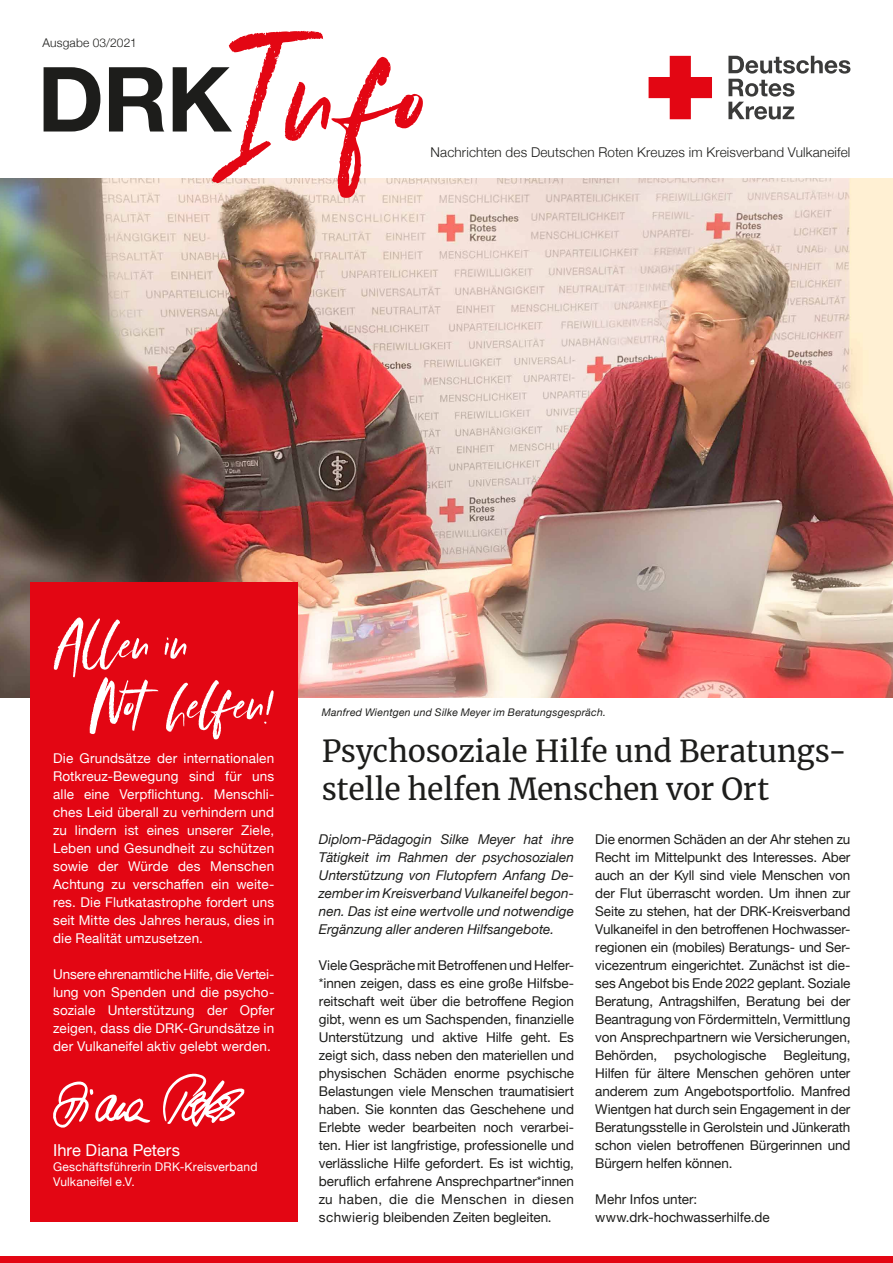
<style>
.page{position:relative;width:893px;height:1263px;background:#fff}
.page>*{position:absolute;margin:0;border:0;box-sizing:border-box;transform-origin:0 0}
.t1{font:191.7px "luster brush";color:#e30613}
.t2{font:700 90px "Helvetica Neue";color:#1d1d1b}
.t3{font:67.5px "luster brush";letter-spacing:-.075em;color:#fff}
.t4{font:67.5px "luster brush";letter-spacing:-.05em;color:#fff}
.t5{font:30px/37.5px "Merriweather";letter-spacing:-.005em;color:#1d1d1b}
.t6{font:16.5px "Helvetica Neue";color:#fff}
.t7{font:13.5px/18px "Helvetica Neue";letter-spacing:-.005em;color:#1d1d1b;text-align:justify}
.t8{font:13.5px/18px "Helvetica Neue";letter-spacing:.01em;color:#fff;text-align:justify}
.t9{font:italic 13.5px/18px "Helvetica Neue";color:#1d1d1b;text-align:justify}
.t10{font:300 13.5px "Helvetica Neue";letter-spacing:.01em;color:#1d1d1b}
.t11{font:12px/15px "Helvetica Neue";letter-spacing:.015em;color:#fff}
.t12{font:300 12px "Helvetica Neue";letter-spacing:.015em;color:#1d1d1b}
.t13{font:italic 10.5px "Helvetica Neue";letter-spacing:.02em;color:#1d1d1b}
</style>
<div class="page">
<img style="left:0;top:179px;width:893px;height:518px">
<svg style="left:649px;top:56px;width:63px;height:63px"></svg>
<svg style="left:728px;top:56px;width:122px;height:64px"></svg>
<div style="left:30px;top:583px;width:268px;height:639px;background:#e30613"></div>
<svg style="left:163px;top:1074px;width:81px;height:53px"></svg>
<svg style="left:53px;top:1081px;width:97px;height:46px"></svg>
<div style="left:0;top:1256px;width:893px;height:7px;background:#e30613"></div>
<h1 class="t1" style="left:210px;top:-18px;width:216px">Info</h1>
<p class="t12" style="left:43px;top:33px;width:96px">Ausgabe 03/2021</p>
<h2 class="t2" style="left:37px;top:29px;width:196px">DRK</h2>
<p class="t10" style="left:431px;top:142px;width:421px">Nachrichten des Deutschen Roten Kreuzes im Kreisverband Vulkaneifel</p>
<h3 class="t4" style="left:53px;top:603px;width:135px">Allen in</h3>
<h3 class="t3" style="left:89px;top:663px;width:187px">Not helfen!</h3>
<p class="t8" style="left:53px;top:749px;width:223px">Die Grundsätze der internationalen Rotkreuz-Bewegung sind für uns alle eine Verpflichtung. Menschli&shy;ches Leid überall zu verhindern und zu lindern ist eines unserer Ziele, Leben und Gesundheit zu schützen sowie der Würde des Menschen Achtung zu verschaffen ein weite&shy;res. Die Flutkatastrophe fordert uns seit Mitte des Jahres heraus, dies in die Realität umzusetzen.</p>
<p class="t8" style="left:53px;top:965px;width:223px">Unsere ehrenamtliche Hilfe, die Vertei&shy;lung von Spenden und die psycho&shy;soziale Unterstützung der Opfer zeigen, dass die DRK-Grundsätze in der Vulkaneifel aktiv gelebt werden.</p>
<p class="t6" style="left:53px;top:1138px;width:128px">Ihre Diana Peters</p>
<p class="t11" style="left:53px;top:1159px;width:206px">Geschäftsführerin DRK-Kreisverband<br>Vulkaneifel e.V.</p>
<p class="t13" style="left:322px;top:705px;width:286px">Manfred Wientgen und Silke Meyer im Beratungsgespräch.</p>
<h3 class="t5" style="left:322px;top:732px;width:527px">Psychosoziale Hilfe und Beratungs&shy;stelle helfen Menschen vor Ort</h3>
<p class="t9" style="left:319px;top:830px;width:257px">Diplom-Pädagogin Silke Meyer hat ihre Tätigkeit im Rahmen der psychosozialen Unterstützung von Flutopfern Anfang De&shy;zember im Kreisverband Vulkaneifel begon&shy;nen. Das ist eine wertvolle und notwendige Ergänzung aller anderen Hilfsangebote.</p>
<p class="t7" style="left:319px;top:956px;width:257px">Viele Gespräche mit Betroffenen und Helfer-*innen zeigen, dass es eine große Hilfsbe&shy;reitschaft weit über die betroffene Region gibt, wenn es um Sachspenden, finanzielle Unterstützung und aktive Hilfe geht. Es zeigt sich, dass neben den materiellen und physischen Schäden enorme psychische Belastungen viele Menschen traumatisiert haben. Sie konnten das Geschehene und Erlebte weder bearbeiten noch verarbei&shy;ten. Hier ist langfristige, professionelle und verlässliche Hilfe gefordert. Es ist wichtig, beruflich erfahrene Ansprechpartner*innen zu haben, die die Menschen in diesen schwierig bleibenden Zeiten begleiten.</p>
<p class="t7" style="left:595px;top:830px;width:257px">Die enormen Schäden an der Ahr stehen zu Recht im Mittelpunkt des Interesses. Aber auch an der Kyll sind viele Menschen von der Flut überrascht worden. Um ihnen zur Seite zu stehen, hat der DRK-Kreisverband Vulkaneifel in den betroffenen Hochwasser&shy;regionen ein (mobiles) Beratungs- und Ser&shy;vicezentrum eingerichtet. Zunächst ist die&shy;ses Angebot bis Ende 2022 geplant. Soziale Beratung, Antragshilfen, Beratung bei der Beantragung von Fördermitteln, Vermittlung von Ansprechpartnern wie Versicherungen, Behörden,</p>
<p class="t7" style="left:595px;top:1046px;width:257px;text-indent:188px">Begleitung, Hilfen für ältere Menschen gehören unter anderem zum Angebotsportfolio. Manfred Wientgen hat durch sein Engagement in der Beratungsstelle in Gerolstein und Jünkerath schon vielen betroffenen Bürgerinnen und Bürgern helfen können.</p>
<p class="t7" style="left:595px;top:1190px;width:176px">Mehr Infos unter: www.drk-hochwasserhilfe.de</p>
<p class="t7" style="left:674px;top:1046px;width:94px">psychologische</p>
</div>
